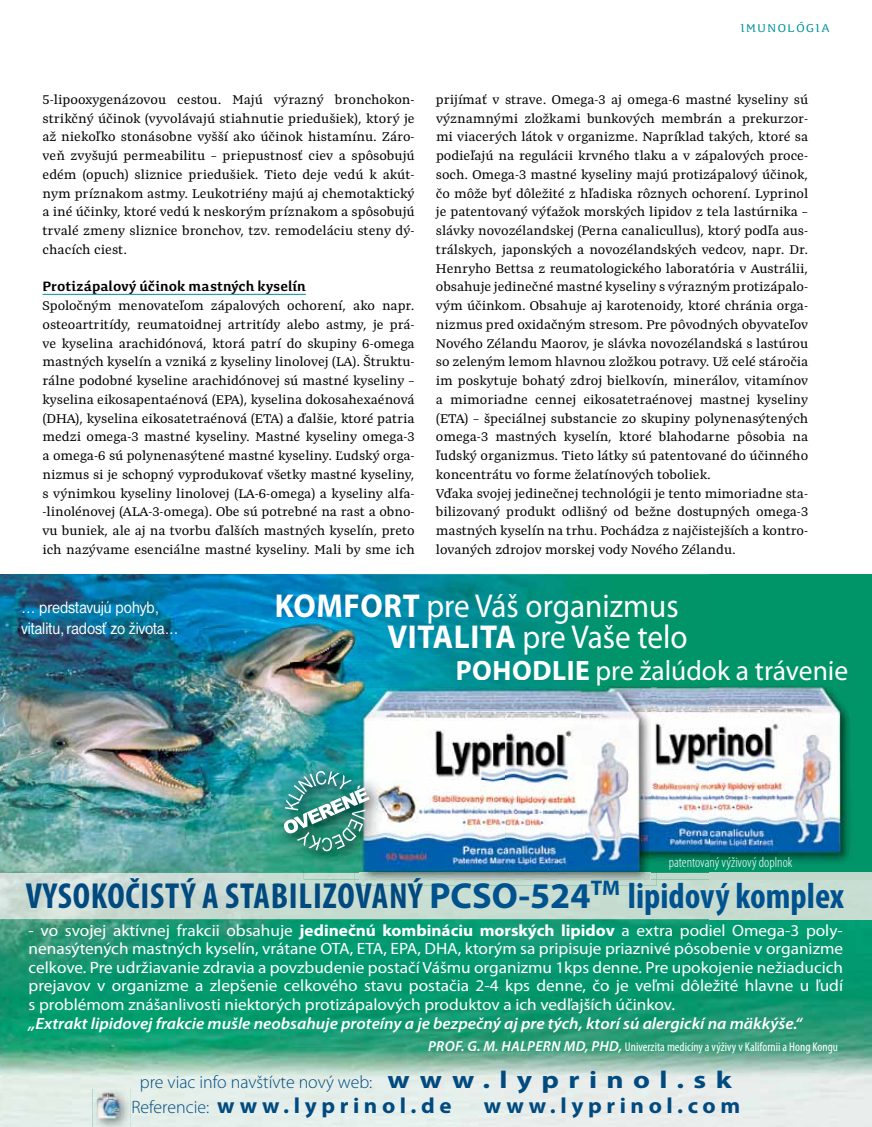
<style>
.page{position:relative;width:872px;height:1127px;background:#fff}
.page>*{position:absolute;margin:0;border:0;box-sizing:border-box;transform-origin:0 0}
.t1{font:700 condensed 36.3px "Myriad Pro";letter-spacing:.02em;color:#004a80}
.t2{font:33.15px/31.5px "Myriad Pro";color:#fff;text-align:right;scale:.94 1}
.t3{font:28.05px "Myriad Pro";color:#fff}
.t4{font:700 21.9px "Myriad Pro";letter-spacing:.2em;color:#004a80;scale:1.05 1}
.t5{font:300 17.85px "Myriad Pro";color:#004a80}
.t6{font:17.25px/20.7px "Nimbus San DEE";color:#fff;scale:.89 1}
.t7{font:16.35px/18.6px "Myriad Pro";color:#fff;text-align:justify;scale:1.05 1}
.t8{font:italic 600 16.35px "Myriad Pro";color:#fff;scale:1.05 1}
.t9{font:300 condensed 14.55px "Myriad Pro";color:#fff}
.t10{font:600 14.25px "Preto";letter-spacing:.005em;color:#000}
.t11{font:13.5px/18.8px "Preto Serif OT Std";color:#000;text-align:justify}
.t12{font:condensed 12.75px "Myriad Pro";color:#fff}
.t13{font:12px "Preto Semi";letter-spacing:.14em;color:#00929f}
.s1{font-weight:700}
.s2{font-stretch:normal;color:#00528f}
.s3{color:#00528f}
.s4{font-weight:600;font-style:italic;font-stretch:normal;font-size:14.55px}
.s5{font-weight:700;font-size:24.45px}
.s6{font-weight:300;font-size:17.85px}
</style>
<div class="page">
<hr style="left:43px;top:294px;width:263px;height:1px;background:#00929f">
<img style="left:0;top:574px;width:304px;height:88px">
<img style="left:0;top:662px;width:291px;height:385px">
<img style="left:291px;top:662px;width:13px;height:100px">
<img style="left:291px;top:868px;width:52px;height:179px">
<img style="left:343px;top:919px;width:529px;height:128px">
<img style="left:709px;top:919px;width:1px;height:128px">
<img style="left:304px;top:574px;width:405px;height:299px">
<div style="left:710px;top:574px;width:162px;height:299px;background:#009568"></div>
<img style="left:709px;top:574px;width:1px;height:55px">
<img style="left:709px;top:629px;width:1px;height:30px">
<img style="left:457px;top:660px;width:132px;height:5px">
<div style="left:597px;top:659px;width:250px;height:25px;background:#009568"></div>
<img style="left:710px;top:662px;width:137px;height:1px">
<img style="left:0;top:873px;width:872px;height:46px">
<img style="left:709px;top:879px;width:1px;height:40px">
<img style="left:0;top:1047px;width:872px;height:80px">
<img style="left:709px;top:1047px;width:1px;height:80px">
<img style="left:656px;top:864px;width:151px;height:1px">
<div style="left:807px;top:663px;width:49px;height:202px;background:#009468"></div>
<svg style="left:709px;top:864px;width:1px;height:15px"></svg>
<svg style="left:581px;top:663px;width:16px;height:2px"></svg>
<img style="left:597px;top:684px;width:255px;height:180px">
<img style="left:709px;top:685px;width:1px;height:179px">
<img style="left:710px;top:684px;width:137px;height:1px">
<svg style="left:709px;top:659px;width:1px;height:26px"></svg>
<img style="left:355px;top:865px;width:301px;height:20px">
<img style="left:355px;top:665px;width:226px;height:48px">
<img style="left:355px;top:713px;width:4px;height:49px">
<img style="left:581px;top:665px;width:16px;height:22px">
<img style="left:597px;top:665px;width:59px;height:20px">
<img style="left:359px;top:687px;width:146px;height:186px">
<img style="left:505px;top:687px;width:76px;height:139px">
<img style="left:505px;top:826px;width:146px;height:47px">
<img style="left:359px;top:873px;width:292px;height:10px">
<img style="left:581px;top:687px;width:70px;height:178px">
<img style="left:585px;top:687px;width:66px;height:177px">
<img style="left:92px;top:1089px;width:39px;height:38px">
<img style="left:96px;top:1092px;width:26px;height:27px">
<img style="left:275px;top:762px;width:111px;height:106px">
<img style="left:284px;top:771px;width:86px;height:80px">
<p class="t13" style="left:741px;top:21px;width:90px">IMUNOLÓGIA</p>
<p class="t11" style="left:43px;top:90px;width:374px">5-lipooxygenázovou cestou. Majú výrazný bronchokon&shy;strikčný účinok (vyvolávajú stiahnutie priedušiek), ktorý je až niekoľko stonásobne vyšší ako účinok histamínu. Záro&shy;veň zvyšujú permeabilitu – priepustnosť ciev a spôsobujú edém (opuch) sliznice priedušiek. Tieto deje vedú k akút&shy;nym príznakom astmy. Leukotriény majú aj chemotaktický a iné účinky, ktoré vedú k neskorým príznakom a spôsobujú trvalé zmeny sliznice bronchov, tzv. remodeláciu steny dý&shy;chacích ciest.</p>
<p class="t10" style="left:43px;top:278px;width:265px">Protizápalový účinok mastných kyselín</p>
<p class="t11" style="left:43px;top:297px;width:374px">Spoločným menovateľom zápalových ochorení, ako napr. osteoartritídy, reumatoidnej artritídy alebo astmy, je prá&shy;ve kyselina arachidónová, ktorá patrí do skupiny 6-omega mastných kyselín a vzniká z kyseliny linolovej (LA). Štruktu&shy;rálne podobné kyseline arachidónovej sú mastné kyseliny – kyselina eikosapentaénová (EPA), kyselina dokosahexaénová (DHA), kyselina eikosatetraénová (ETA) a ďalšie, ktoré patria medzi omega-3 mastné kyseliny. Mastné kyseliny omega-3 a omega-6 sú polynenasýtené mastné kyseliny. Ľudský orga&shy;nizmus si je schopný vyprodukovať všetky mastné kyseliny, s výnimkou kyseliny linolovej (LA-6-omega) a kyseliny alfa--linolénovej (ALA-3-omega). Obe sú potrebné na rast a obno&shy;vu buniek, ale aj na tvorbu ďalších mastných kyselín, preto ich nazývame esenciálne mastné kyseliny. Mali by sme ich</p>
<p class="t11" style="left:436px;top:90px;width:374px;text-align:left">prijímať v strave. Omega-3 aj omega-6 mastné kyseliny sú významnými zložkami bunkových membrán a prekurzor&shy;mi viacerých látok v organizme. Napríklad takých, ktoré sa podieľajú na regulácii krvného tlaku a v zápalových proce&shy;soch. Omega-3 mastné kyseliny majú protizápalový účinok, čo môže byť dôležité z hľadiska rôznych ochorení. Lyprinol je patentovaný výťažok morských lipidov z tela lastúrnika – slávky novozélandskej (Perna canalicullus), ktorý podľa aus&shy;trálskych, japonských a novozélandských vedcov, napr. Dr.<br>Henryho Bettsa z reumatologického laboratória v Austrálii, obsahuje jedinečné mastné kyseliny s výrazným protizápalo&shy;vým účinkom. Obsahuje aj karotenoidy, ktoré chránia orga&shy;nizmus pred oxidačným stresom. Pre pôvodných obyvateľov Nového Zélandu Maorov, je slávka novozélandská s lastúrou so zeleným lemom hlavnou zložkou potravy. Už celé stáročia im poskytuje bohatý zdroj bielkovín, minerálov, vitamínov a mimoriadne cennej eikosatetraénovej mastnej kyseliny (ETA) – špeciálnej substancie zo skupiny polynenasýtených omega-3 mastných kyselín, ktoré blahodarne pôsobia na ľudský organizmus. Tieto látky sú patentované do účinného koncentrátu vo forme želatínových toboliek.<br>Vďaka svojej jedinečnej technológii je tento mimoriadne sta&shy;bilizovaný produkt odlišný od bežne dostupných omega-3 mastných kyselín na trhu. Pochádza z najčistejších a kontro&shy;lovaných zdrojov morskej vody Nového Zélandu.</p>
<p class="t6" style="left:22px;top:597px;width:178px">... predstavujú pohyb, vitalitu,radosť zo života...</p>
<h2 class="t2" style="left:275px;top:589px;width:441px"><span class="s1">KOMFORT</span> pre Váš organizmus<br><span class="s1">VITALITA</span> pre Vaše telo</h2>
<h3 class="t3" style="left:456px;top:653px;width:394px"><span class="s1">POHODLIE</span> pre žalúdok a trávenie</h3>
<p class="t9" style="left:669px;top:853px;width:125px">patentovaný výživový doplnok</p>
<h1 class="t1" style="left:26px;top:873px;width:820px">VYSOKOČISTÝ A STABILIZOVANÝ <span class="s2">PCSO-524</span><sup>TM</sup> <span class="s3">lipidový komplex</span></h1>
<p class="t7" style="left:29px;top:921px;width:777px">- vo svojej aktívnej frakcii obsahuje <span class="s1">jedinečnú kombináciu morských lipidov</span> a extra podiel Omega-3 poly&shy;nenasýtených mastných kyselín, vrátane OTA, ETA, EPA, DHA, ktorým sa pripisuje priaznivé pôsobenie v organizme celkove. Pre udržiavanie zdravia a povzbudenie postačí Vášmu organizmu 1kps denne. Pre upokojenie nežiaducich prejavov v organizme a zlepšenie celkového stavu postačia 2-4 kps denne, čo je veľmi dôležité hlavne u ľudí s problémom znášanlivosti niektorých protizápalových produktov a ich vedľajších účinkov.</p>
<p class="t8" style="left:29px;top:1012px;width:738px">„Extrakt lipidovej frakcie mušle neobsahuje proteíny a je bezpečný aj pre tých, ktorí sú alergickí na mäkkýše.“</p>
<p class="t12" style="left:428px;top:1039px;width:411px"><span class="s4">PROF. G. M. HALPERN MD, PHD,</span> Univerzita medicíny a výživy v Kalifornii a Hong Kongu</p>
<h3 class="t5" style="left:140px;top:1071px;width:593px">pre viac info navštívte nový web: <span class="s5">w w w . l y p r i n o l . s k</span></h3>
<h3 class="t4" style="left:131px;top:1091px;width:306px"><span class="s6">Referencie:</span> www.lyprinol.de</h3>
<h3 class="t4" style="left:484px;top:1091px;width:245px">www.lyprinol.com</h3>
</div>
